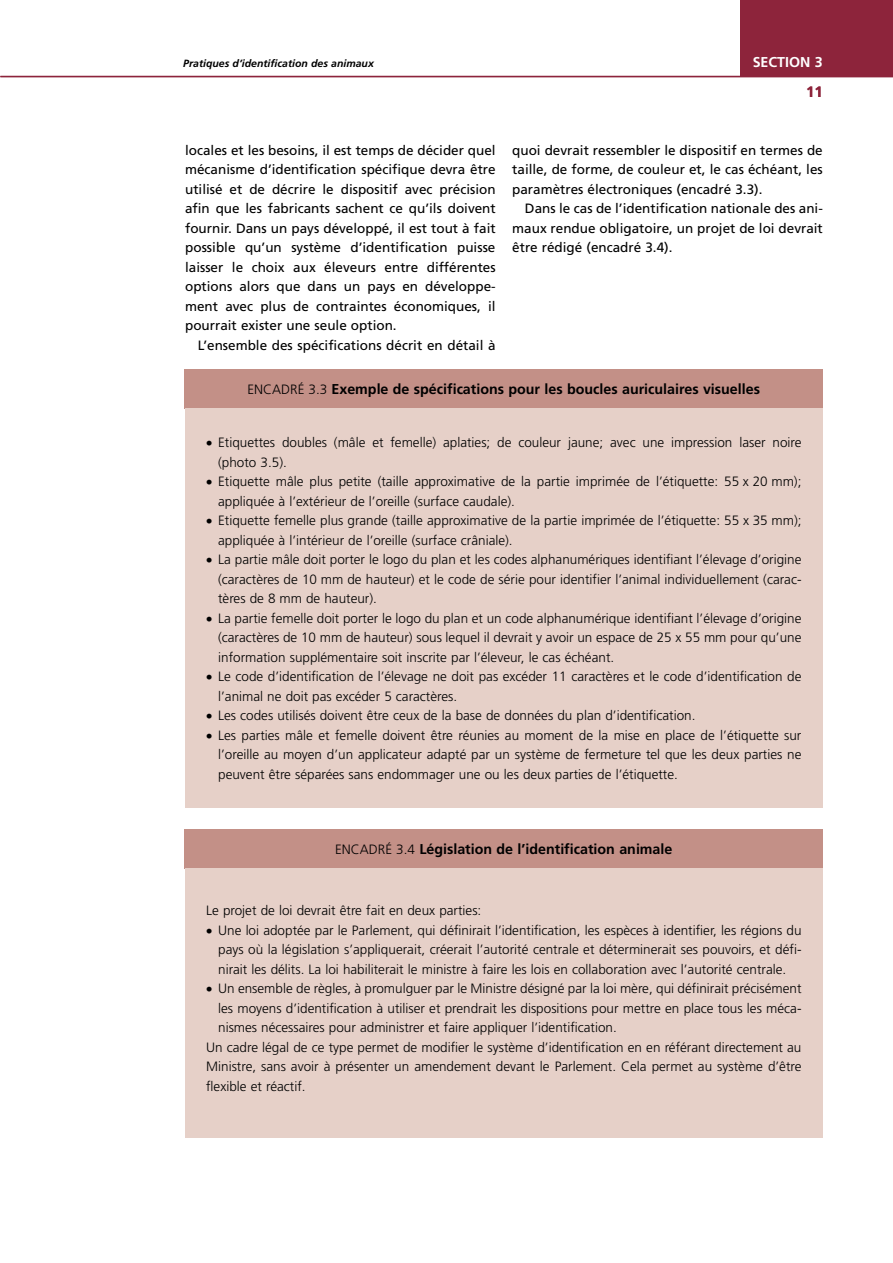
<style>
.page{position:relative;width:893px;height:1263px;background:#fff}
.page>*{position:absolute;margin:0;border:0;box-sizing:border-box;transform-origin:0 0}
.t1{font:700 15px "Frutiger LT Std";color:#8d243b}
.BoxTitle{font:700 14.25px "Frutiger LT Std";color:#000}
.t2{font:700 14.25px "Frutiger LT Std";color:#fff}
.BoxBullet1{font:300 13.5px/19.5px "Frutiger LT Std";color:#000;text-align:justify}
.NewPara{font:13.5px/19.5px "Frutiger LT Std";color:#000;text-align:justify}
.BoxNewPara_1{font:300 13.5px/19.5px "Frutiger LT Std";color:#000;text-align:justify}
.t3{font:italic 700 10.5px "Frutiger LT Std";color:#000}
.s1{font-weight:300;font-size:13.5px}
</style>
<div class="page">
<hr style="left:0;top:76px;width:893px;height:1px;background:#8d243b">
<div style="left:740px;top:0;width:153px;height:77px;background:#8d243b"></div>
<div style="left:185px;top:369px;width:638px;height:39px;background:#c39087"></div>
<div style="left:185px;top:408px;width:638px;height:400px;background:#e6d0c8"></div>
<div style="left:185px;top:830px;width:638px;height:39px;background:#c39087"></div>
<div style="left:185px;top:869px;width:638px;height:269px;background:#e6d0c8"></div>
<p class="t3" style="left:183px;top:58px;width:192px">Pratiques d’identification des animaux</p>
<p class="t2" style="left:753px;top:54px;width:72px">SECTION 3</p>
<p class="t1" style="left:806px;top:83px;width:18px">11</p>
<p class="NewPara" style="left:185px;top:140px;width:312px">locales et les besoins, il est temps de décider quel mécanisme d’identification spécifique devra être utilisé et de décrire le dispositif avec précision afin que les fabricants sachent ce qu’ils doivent fournir. Dans un pays développé, il est tout à fait possible qu’un système d’identification puisse laisser le choix aux éleveurs entre différentes options alors que dans un pays en développe&shy;ment avec plus de contraintes économiques, il pourrait exister une seule option.</p>
<p class="NewPara" style="left:198px;top:335px;width:299px">L’ensemble des spécifications décrit en détail à</p>
<p class="NewPara" style="left:512px;top:140px;width:312px">quoi devrait ressembler le dispositif en termes de taille, de forme, de couleur et, le cas échéant, les paramètres électroniques (encadré 3.3).</p>
<p class="NewPara" style="left:512px;top:199px;width:312px;text-indent:13px">Dans le cas de l’identification nationale des ani&shy;maux rendue obligatoire, un projet de loi devrait être rédigé (encadré 3.4).</p>
<p class="BoxTitle" style="left:247px;top:381px;width:514px"><span class="s1">ENCADRÉ 3.3</span> Exemple de spécifications pour les boucles auriculaires visuelles</p>
<p class="BoxBullet1" style="left:218px;top:433px;width:585px;text-indent:-12px">• Etiquettes doubles (mâle et femelle) aplaties; de couleur jaune; avec une impression laser noire (photo 3.5).</p>
<p class="BoxBullet1" style="left:218px;top:472px;width:585px;text-indent:-12px">• Etiquette mâle plus petite (taille approximative de la partie imprimée de l’étiquette: 55 x 20 mm); appliquée à l’extérieur de l’oreille (surface caudale).</p>
<p class="BoxBullet1" style="left:218px;top:511px;width:585px;text-indent:-12px">• Etiquette femelle plus grande (taille approximative de la partie imprimée de l’étiquette: 55 x 35 mm); appliquée à l’intérieur de l’oreille (surface crâniale).</p>
<p class="BoxBullet1" style="left:218px;top:550px;width:585px;text-indent:-12px">• La partie mâle doit porter le logo du plan et les codes alphanumériques identifiant l’élevage d’origine (caractères de 10 mm de hauteur) et le code de série pour identifier l’animal individuellement (carac&shy;tères de 8 mm de hauteur).</p>
<p class="BoxBullet1" style="left:218px;top:608px;width:585px;text-indent:-12px">• La partie femelle doit porter le logo du plan et un code alphanumérique identifiant l’élevage d’origine (caractères de 10 mm de hauteur) sous lequel il devrait y avoir un espace de 25 x 55 mm pour qu’une information supplémentaire soit inscrite par l’éleveur, le cas échéant.</p>
<p class="BoxBullet1" style="left:218px;top:667px;width:585px;text-indent:-12px">• Le code d’identification de l’élevage ne doit pas excéder 11 caractères et le code d’identification de l’animal ne doit pas excéder 5 caractères.</p>
<p class="BoxBullet1" style="left:206px;top:706px;width:491px">• Les codes utilisés doivent être ceux de la base de données du plan d’identification.</p>
<p class="BoxBullet1" style="left:218px;top:725px;width:585px;text-indent:-12px">• Les parties mâle et femelle doivent être réunies au moment de la mise en place de l’étiquette sur l’oreille au moyen d’un applicateur adapté par un système de fermeture tel que les deux parties ne peuvent être séparées sans endommager une ou les deux parties de l’étiquette.</p>
<p class="BoxTitle" style="left:335px;top:841px;width:339px"><span class="s1">ENCADRÉ 3.4</span> Législation de l’identification animale</p>
<p class="BoxNewPara_1" style="left:206px;top:901px;width:277px">Le projet de loi devrait être fait en deux parties:</p>
<p class="BoxBullet1" style="left:218px;top:920px;width:585px;text-indent:-12px">• Une loi adoptée par le Parlement, qui définirait l’identification, les espèces à identifier, les régions du pays où la législation s’appliquerait, créerait l’autorité centrale et déterminerait ses pouvoirs, et défi&shy;nirait les délits. La loi habiliterait le ministre à faire les lois en collaboration avec l’autorité centrale.</p>
<p class="BoxBullet1" style="left:218px;top:979px;width:585px;text-indent:-12px">• Un ensemble de règles, à promulguer par le Ministre désigné par la loi mère, qui définirait précisément les moyens d’identification à utiliser et prendrait les dispositions pour mettre en place tous les méca&shy;nismes nécessaires pour administrer et faire appliquer l’identification.</p>
<p class="BoxNewPara_1" style="left:206px;top:1037px;width:597px">Un cadre légal de ce type permet de modifier le système d’identification en en référant directement au Ministre, sans avoir à présenter un amendement devant le Parlement. Cela permet au système d’être flexible et réactif.</p>
</div>
